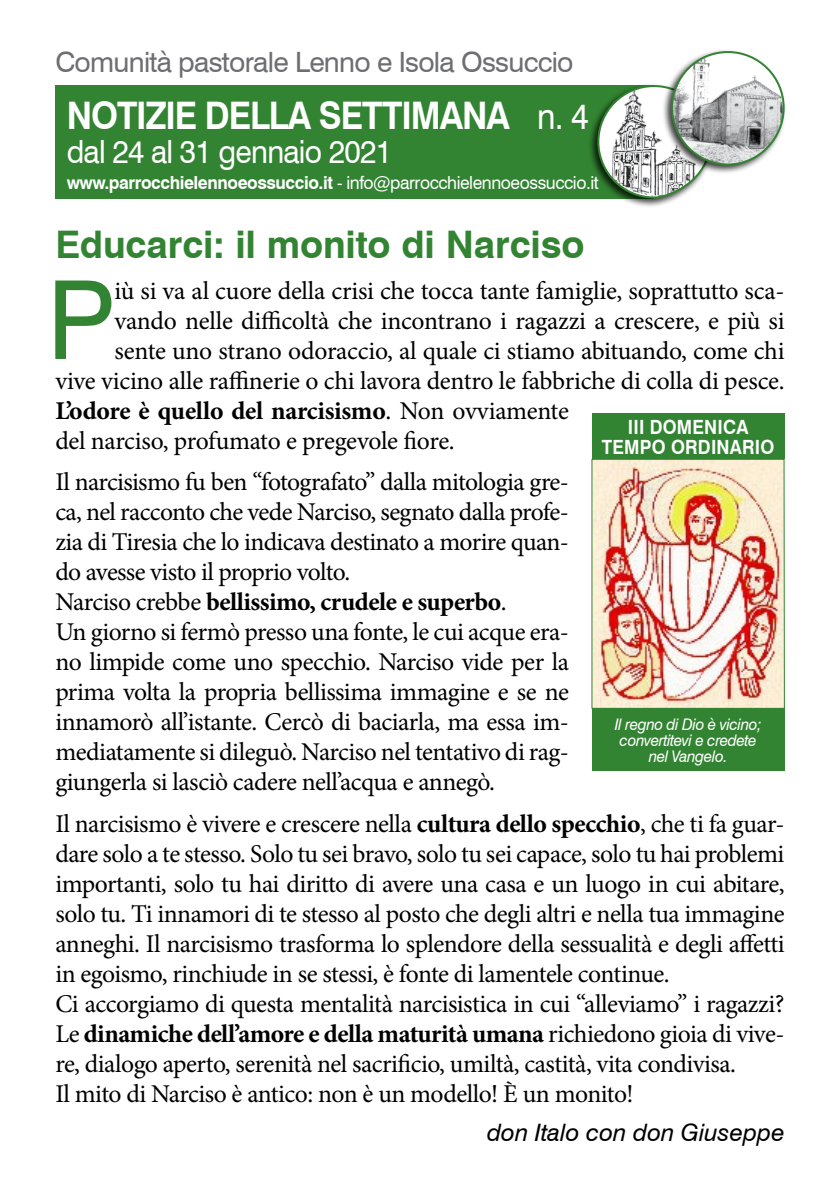
<style>
.page{position:relative;width:840px;height:1191px;background:#fff}
.page>*{position:absolute;margin:0;border:0;box-sizing:border-box;transform-origin:0 0}
.t1{font:109px "Swiss 721 BT";color:#328432}
.t2{font:700 38px "Swiss 721 BT";letter-spacing:-.005em;color:#328432}
.t3{font:700 38px "Swiss 721 BT";letter-spacing:-.03em;color:#fff;scale:.9 1}
.t4{font:32px "Swiss 721 BT";letter-spacing:-.025em;color:#fff;scale:.93 1}
.t5{font:28px "Swiss 721 BT";letter-spacing:-.025em;color:#6d6e71}
.t6{font:25.6px/30px "Minion Pro";letter-spacing:-.02em;color:#000}
.t7{font:700 25.6px "Minion Pro";letter-spacing:-.01em;color:#000}
.t8{font:italic 24px "Swiss 721 BT";color:#000}
.t9{font:700 19.6px/19.6px "Swiss 721 BT";letter-spacing:.01em;color:#fff;text-align:center;scale:.9 1}
.t10{font:18px "Swiss 721 BT";letter-spacing:-.025em;color:#fff}
.t11{font:italic 16px/16px "Swiss 721 BT";letter-spacing:-.025em;color:#fff;text-align:center;scale:.95 1}
.s1{font-weight:400;font-size:36px}
.s2{font-weight:700}
.s3{font-weight:400}
</style>
<div class="page">
<div style="left:55px;top:85px;width:598px;height:113px;background:#328432"></div>
<div style="left:588px;top:83px;width:125px;height:125px;background:#000;opacity:.75"></div>
<svg style="left:598px;top:86px;width:111px;height:111px"></svg>
<img style="left:611px;top:86px;width:85px;height:111px">
<div style="left:661px;top:49px;width:126px;height:126px;background:#000;opacity:.75"></div>
<img style="left:672px;top:52px;width:110px;height:111px">
<div style="left:670px;top:51px;width:114px;height:114px;border:2px solid #328432;border-radius:50%"></div>
<div style="left:591px;top:414px;width:193px;height:45px;background:#328432"></div>
<img style="left:593px;top:461px;width:189px;height:245px">
<div style="left:591px;top:708px;width:193px;height:63px;background:#328432"></div>
<p class="t5" style="left:55px;top:45px;width:519px">Comunità pastorale Lenno e Isola Ossuccio</p>
<h2 class="t3" style="left:67px;top:92px;width:581px">NOTIZIE DELLA SETTIMANA <span class="s1">n. 4</span></h2>
<p class="t4" style="left:67px;top:132px;width:351px">dal 24 al 31 gennaio 2021</p>
<p class="t10" style="left:67px;top:172px;width:533px"><span class="s2">www.parrocchielennoeossuccio.it</span> - info@parrocchielennoeossuccio.it</p>
<h2 class="t2" style="left:55px;top:221px;width:530px">Educarci: il monito di Narciso</h2>
<h1 class="t1" style="left:47px;top:254px;width:70px">P</h1>
<p class="t6" style="left:114px;top:276px;width:671px">iù si va al cuore della crisi che tocca tante famiglie, soprattutto sca-</p>
<p class="t6" style="left:114px;top:306px;width:671px">vando nelle difficoltà che incontrano i ragazzi a crescere, e più si</p>
<p class="t6" style="left:114px;top:336px;width:671px">sente uno strano odoraccio, al quale ci stiamo abituando, come chi</p>
<p class="t6" style="left:55px;top:366px;width:730px">vive vicino alle raffinerie o chi lavora dentro le fabbriche di colla di pesce.</p>
<p class="t7" style="left:55px;top:393px;width:515px">L’odore è quello del narcisismo<span class="s3">. Non ovviamente</span></p>
<p class="t6" style="left:55px;top:426px;width:400px">del narciso, profumato e pregevole fiore.</p>
<p class="t6" style="left:55px;top:467px;width:515px">Il narcisismo fu ben “fotografato” dalla mitologia gre&shy;ca, nel racconto che vede Narciso, segnato dalla profe&shy;zia di Tiresia che lo indicava destinato a morire quan&shy;do avesse visto il proprio volto.<br>Narciso crebbe <span class="s2">bellissimo, crudele e superbo</span>.<br>Un giorno si fermò presso una fonte, le cui acque era&shy;no limpide come uno specchio. Narciso vide per la prima volta la propria bellissima immagine e se ne innamorò all’istante. Cercò di baciarla, ma essa im&shy;mediatamente si dileguò. Narciso nel tentativo di rag&shy;giungerla si lasciò cadere nell’acqua e annegò.</p>
<p class="t6" style="left:55px;top:808px;width:730px">Il narcisismo è vivere e crescere nella <span class="s2">cultura dello specchio</span>, che ti fa guar&shy;dare solo a te stesso. Solo tu sei bravo, solo tu sei capace, solo tu hai problemi importanti, solo tu hai diritto di avere una casa e un luogo in cui abitare, solo tu. Ti innamori di te stesso al posto che degli altri e nella tua immagine anneghi. Il narcisismo trasforma lo splendore della sessualità e degli affetti in egoismo, rinchiude in se stessi, è fonte di lamentele continue.<br>Ci accorgiamo di questa mentalità narcisistica in cui “alleviamo” i ragazzi?<br>Le <span class="s2">dinamiche dell’amore e della maturità umana</span> richiedono gioia di vive&shy;re, dialogo aperto, serenità nel sacrificio, umiltà, castità, vita condivisa.<br>Il mito di Narciso è antico: non è un modello! è un monito!</p>
<p class="t8" style="left:487px;top:1118px;width:299px">don Italo con don Giuseppe</p>
<p class="t9" style="left:601px;top:417px;width:193px">III DOMENICA<br>TEMPO ORDINARIO</p>
<p class="t11" style="left:614px;top:715px;width:156px">Il regno di Dio è vicino; convertitevi e credete nel Vangelo.</p>
</div>
